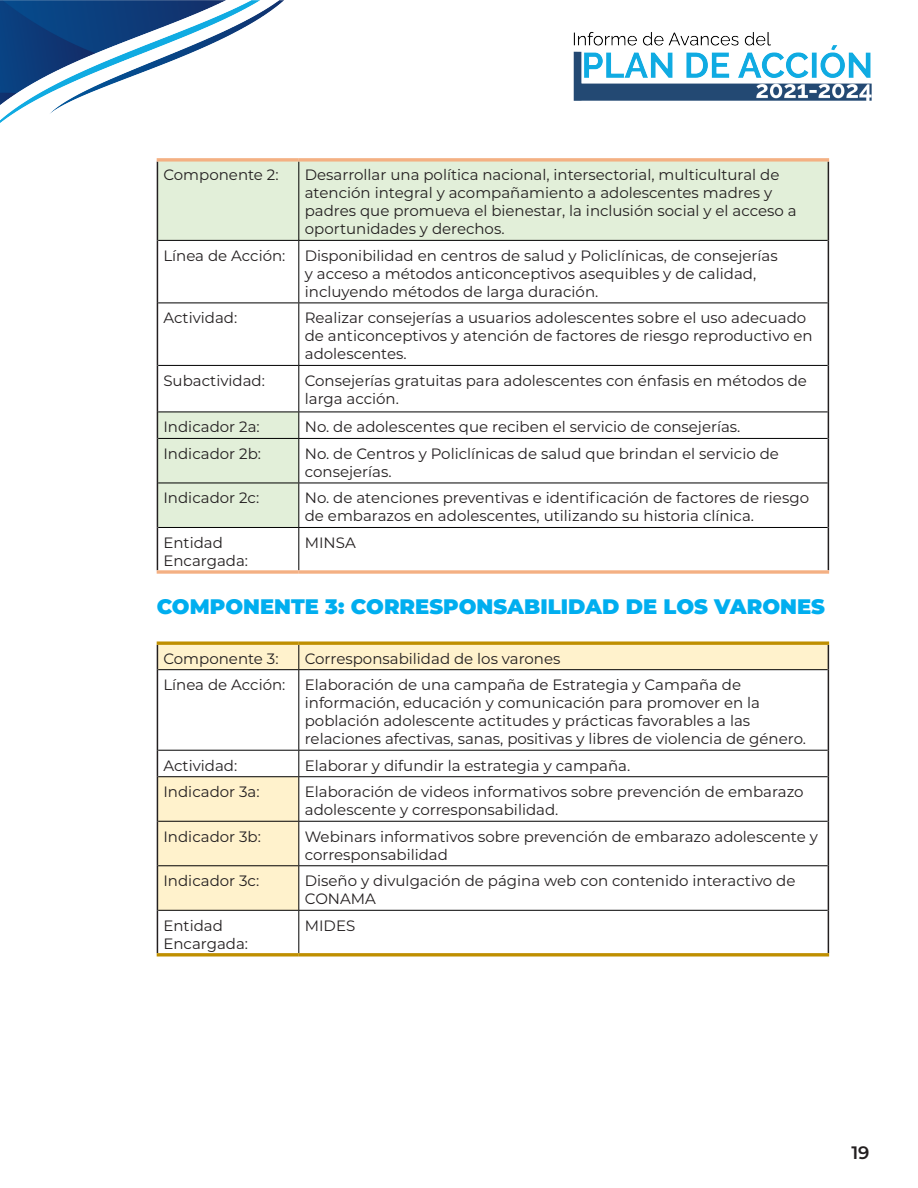
<style>
.page{position:relative;width:918px;height:1188px;background:#fff}
.page>*{position:absolute;margin:0;border:0;box-sizing:border-box;transform-origin:0 0}
.Subtitulo{font:900 21px "Montserrat";color:#00aeef}
.t1{font:600 18px "Montserrat";color:#231f20}
.t2{font:15px/18px "Montserrat";color:#231f20}
</style>
<div class="page">
<img style="left:0;top:0;width:872px;height:123px">
<svg style="left:158px;top:162px;width:670px;height:365px"></svg>
<hr style="left:157px;top:162px;width:1px;height:78px;background:#231f20">
<hr style="left:828px;top:162px;width:1px;height:78px;background:#231f20">
<hr style="left:157px;top:240px;width:1px;height:63px;background:#231f20">
<hr style="left:828px;top:240px;width:1px;height:63px;background:#231f20">
<hr style="left:157px;top:303px;width:1px;height:62px;background:#231f20">
<hr style="left:828px;top:303px;width:1px;height:62px;background:#231f20">
<hr style="left:157px;top:365px;width:1px;height:47px;background:#231f20">
<hr style="left:828px;top:365px;width:1px;height:47px;background:#231f20">
<svg style="left:157px;top:412px;width:1px;height:26px"></svg>
<svg style="left:828px;top:412px;width:1px;height:26px"></svg>
<hr style="left:157px;top:438px;width:1px;height:45px;background:#231f20">
<hr style="left:828px;top:438px;width:1px;height:45px;background:#231f20">
<hr style="left:157px;top:483px;width:1px;height:44px;background:#231f20">
<hr style="left:828px;top:483px;width:1px;height:44px;background:#231f20">
<hr style="left:157px;top:527px;width:1px;height:43px;background:#231f20">
<hr style="left:828px;top:527px;width:1px;height:43px;background:#231f20">
<hr style="left:298px;top:162px;width:1px;height:78px;background:#000">
<hr style="left:298px;top:241px;width:1px;height:62px;background:#000">
<hr style="left:158px;top:303px;width:141px;height:1px;background:#000">
<hr style="left:299px;top:303px;width:529px;height:1px;background:#000">
<hr style="left:298px;top:303px;width:1px;height:62px;background:#000">
<hr style="left:158px;top:365px;width:141px;height:1px;background:#000">
<hr style="left:299px;top:365px;width:529px;height:1px;background:#000">
<hr style="left:298px;top:366px;width:1px;height:46px;background:#000">
<hr style="left:299px;top:412px;width:529px;height:1px;background:#000">
<svg style="left:298px;top:413px;width:1px;height:25px"></svg>
<hr style="left:299px;top:438px;width:529px;height:1px;background:#000">
<hr style="left:298px;top:439px;width:1px;height:44px;background:#000">
<hr style="left:299px;top:483px;width:529px;height:1px;background:#000">
<hr style="left:298px;top:483px;width:1px;height:44px;background:#000">
<hr style="left:299px;top:527px;width:529px;height:1px;background:#000">
<hr style="left:298px;top:528px;width:1px;height:42px;background:#000">
<svg style="left:157px;top:570px;width:142px;height:4px"></svg>
<svg style="left:299px;top:570px;width:530px;height:4px;background:#f5bb95"></svg>
<svg style="left:157px;top:158px;width:142px;height:4px"></svg>
<svg style="left:299px;top:158px;width:530px;height:4px;background:#f1ba91"></svg>
<hr style="left:158px;top:240px;width:141px;height:1px;background:#000">
<hr style="left:299px;top:240px;width:529px;height:1px;background:#000">
<hr style="left:158px;top:412px;width:141px;height:1px;background:#000">
<hr style="left:158px;top:438px;width:141px;height:1px;background:#000">
<hr style="left:158px;top:483px;width:141px;height:1px;background:#000">
<hr style="left:158px;top:527px;width:141px;height:1px;background:#000">
<svg style="left:158px;top:645px;width:670px;height:265px"></svg>
<svg style="left:157px;top:645px;width:1px;height:25px"></svg>
<svg style="left:828px;top:645px;width:1px;height:25px"></svg>
<hr style="left:157px;top:670px;width:1px;height:80px;background:#231f20">
<hr style="left:828px;top:670px;width:1px;height:80px;background:#231f20">
<svg style="left:157px;top:750px;width:1px;height:27px"></svg>
<svg style="left:828px;top:750px;width:1px;height:27px"></svg>
<hr style="left:157px;top:777px;width:1px;height:44px;background:#231f20">
<hr style="left:828px;top:777px;width:1px;height:44px;background:#231f20">
<hr style="left:157px;top:821px;width:1px;height:45px;background:#231f20">
<hr style="left:828px;top:821px;width:1px;height:45px;background:#231f20">
<hr style="left:157px;top:866px;width:1px;height:44px;background:#231f20">
<hr style="left:828px;top:866px;width:1px;height:44px;background:#231f20">
<hr style="left:157px;top:910px;width:1px;height:43px;background:#231f20">
<hr style="left:828px;top:910px;width:1px;height:43px;background:#231f20">
<svg style="left:298px;top:645px;width:1px;height:24px"></svg>
<hr style="left:298px;top:670px;width:1px;height:80px;background:#000">
<hr style="left:158px;top:750px;width:141px;height:1px;background:#000">
<hr style="left:299px;top:750px;width:529px;height:1px;background:#000">
<svg style="left:298px;top:751px;width:1px;height:25px"></svg>
<hr style="left:299px;top:776px;width:529px;height:1px;background:#000">
<hr style="left:298px;top:777px;width:1px;height:44px;background:#000">
<hr style="left:299px;top:821px;width:529px;height:1px;background:#000">
<hr style="left:298px;top:822px;width:1px;height:43px;background:#000">
<hr style="left:299px;top:865px;width:529px;height:1px;background:#000">
<hr style="left:298px;top:866px;width:1px;height:44px;background:#000">
<hr style="left:299px;top:910px;width:529px;height:1px;background:#000">
<hr style="left:298px;top:911px;width:1px;height:42px;background:#000">
<svg style="left:157px;top:953px;width:142px;height:4px"></svg>
<svg style="left:299px;top:953px;width:530px;height:4px;background:#c89f27"></svg>
<svg style="left:157px;top:641px;width:142px;height:4px"></svg>
<svg style="left:299px;top:641px;width:530px;height:4px;background:#c89f25"></svg>
<hr style="left:158px;top:669px;width:141px;height:1px;background:#000">
<hr style="left:299px;top:669px;width:529px;height:1px;background:#000">
<hr style="left:158px;top:776px;width:141px;height:1px;background:#000">
<hr style="left:158px;top:821px;width:141px;height:1px;background:#000">
<hr style="left:158px;top:865px;width:141px;height:1px;background:#000">
<hr style="left:158px;top:910px;width:141px;height:1px;background:#000">
<p class="t2" style="left:163px;top:166px;width:117px">Componente 2:</p>
<p class="t2" style="left:305px;top:166px;width:493px">Desarrollar una política nacional, intersectorial, multicultural de atención integral y acompañamiento a adolescentes madres y padres que promueva el bienestar, la inclusión social y el acceso a oportunidades y derechos.</p>
<p class="t2" style="left:163px;top:246px;width:124px">Línea de Acción:</p>
<p class="t2" style="left:305px;top:246px;width:474px">Disponibilidad en centros de salud y Policlínicas, de consejerías y acceso a métodos anticonceptivos asequibles y de calidad, incluyendo métodos de larga duración.</p>
<p class="t2" style="left:163px;top:309px;width:75px">Actividad:</p>
<p class="t2" style="left:305px;top:309px;width:509px">Realizar consejerías a usuarios adolescentes sobre el uso adecuado de anticonceptivos y atención de factores de riesgo reproductivo en adolescentes.</p>
<p class="t2" style="left:163px;top:371px;width:103px">Subactividad:</p>
<p class="t2" style="left:305px;top:371px;width:504px">Consejerías gratuitas para adolescentes con énfasis en métodos de larga acción.</p>
<p class="t2" style="left:163px;top:418px;width:98px">Indicador 2a:</p>
<p class="t2" style="left:305px;top:418px;width:437px">No. de adolescentes que reciben el servicio de consejerías.</p>
<p class="t2" style="left:163px;top:444px;width:99px">Indicador 2b:</p>
<p class="t2" style="left:305px;top:444px;width:476px">No. de Centros y Policlínicas de salud que brindan el servicio de consejerías.</p>
<p class="t2" style="left:163px;top:489px;width:97px">Indicador 2c:</p>
<p class="t2" style="left:305px;top:489px;width:506px">No. de atenciones preventivas e identificación de factores de riesgo de embarazos en adolescentes, utilizando su historia clínica.</p>
<p class="t2" style="left:163px;top:533px;width:86px">Entidad<br>Encargada:</p>
<p class="t2" style="left:305px;top:533px;width:53px">MINSA</p>
<p class="Subtitulo" style="left:157px;top:591px;width:670px">COMPONENTE 3: CORRESPONSABILIDAD DE LOS VARONES</p>
<p class="t2" style="left:163px;top:649px;width:117px">Componente 3:</p>
<p class="t2" style="left:305px;top:649px;width:257px">Corresponsabilidad de los varones</p>
<p class="t2" style="left:163px;top:675px;width:124px">Línea de Acción:</p>
<p class="t2" style="left:305px;top:675px;width:503px">Elaboración de una campaña de Estrategia y Campaña de información, educación y comunicación para promover en la población adolescente actitudes y prácticas favorables a las relaciones afectivas, sanas, positivas y libres de violencia de género.</p>
<p class="t2" style="left:163px;top:756px;width:75px">Actividad:</p>
<p class="t2" style="left:305px;top:756px;width:327px">Elaborar y difundir la estrategia y campaña.</p>
<p class="t2" style="left:163px;top:782px;width:98px">Indicador 3a:</p>
<p class="t2" style="left:305px;top:782px;width:500px">Elaboración de videos informativos sobre prevención de embarazo adolescente y corresponsabilidad.</p>
<p class="t2" style="left:163px;top:827px;width:99px">Indicador 3b:</p>
<p class="t2" style="left:305px;top:827px;width:515px">Webinars informativos sobre prevención de embarazo adolescente y corresponsabilidad</p>
<p class="t2" style="left:163px;top:871px;width:97px">Indicador 3c:</p>
<p class="t2" style="left:305px;top:871px;width:492px">Diseño y divulgación de página web con contenido interactivo de<br>CONAMA</p>
<p class="t2" style="left:163px;top:916px;width:86px">Entidad<br>Encargada:</p>
<p class="t2" style="left:305px;top:916px;width:52px">MIDES</p>
<p class="t1" style="left:851px;top:1139px;width:20px">19</p>
</div>
